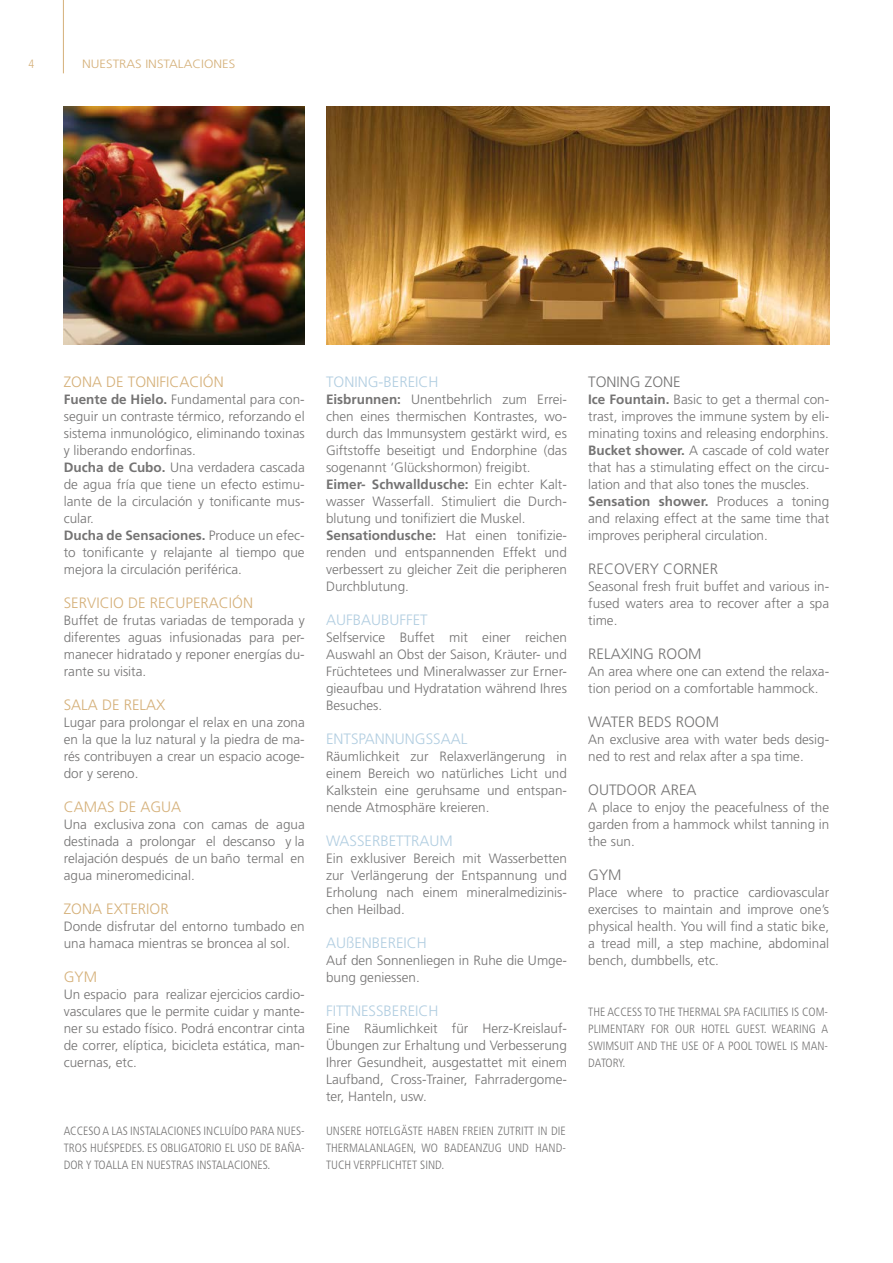
<style>
.page{position:relative;width:893px;height:1263px;background:#fff}
.page>*{position:absolute;margin:0;border:0;box-sizing:border-box;transform-origin:0 0}
.t1{font:300 15px "Frutiger LT Std";color:#b2cee1}
.t2{font:300 15px "Frutiger LT Std";color:#d5b079}
.t3{font:300 15px "Frutiger LT Std";color:#747373}
.t4{font:300 13.5px/17px "Frutiger LT Std";color:#747373;text-align:justify}
.t5{font:300 condensed 12px/17px "Frutiger LT Std";color:#747373;text-align:justify}
.t6{font:300 12px "Frutiger LT Std";color:#d5b079;scale:1.09 1}
.t7{font:300 condensed 12px "Frutiger LT Std";color:#d5b079}
.s1{font-weight:700}
</style>
<div class="page">
<hr style="left:63px;top:0;width:1px;height:73px;background:#d5b079">
<img style="left:64px;top:106px;width:241px;height:238px">
<img style="left:326px;top:106px;width:503px;height:238px">
<p class="t7" style="left:28px;top:57px;width:7px">4</p>
<p class="t6" style="left:82px;top:57px;width:142px">NUESTRAS INSTALACIONES</p>
<p class="t2" style="left:64px;top:373px;width:162px">ZONA DE TONIFICACIÓN</p>
<p class="t4" style="left:64px;top:391px;width:242px;text-align:left"><span class="s1">Fuente de Hielo.</span> Fundamental para con&shy;seguir un contraste térmico, reforzando el sistema inmunológico, eliminando toxinas y liberando endorfinas.<br><span class="s1">Ducha de Cubo.</span> Una verdadera cascada de agua fría que tiene un efecto estimu&shy;lante de la circulación y tonificante mus&shy;cular.<br><span class="s1">Ducha de Sensaciones.</span> Produce un efec&shy;to tonificante y relajante al tiempo que mejora la circulación periférica.</p>
<p class="t2" style="left:64px;top:594px;width:191px">SERVICIO DE RECUPERACIÓN</p>
<p class="t4" style="left:64px;top:612px;width:242px">Buffet de frutas variadas de temporada y diferentes aguas infusionadas para per&shy;manecer hidratado y reponer energías du&shy;rante su visita.</p>
<p class="t2" style="left:64px;top:696px;width:103px">SALA DE RELAX</p>
<p class="t4" style="left:64px;top:714px;width:242px">Lugar para prolongar el relax en una zona en la que la luz natural y la piedra de ma&shy;rés contribuyen a crear un espacio acoge&shy;dor y sereno.</p>
<p class="t2" style="left:64px;top:798px;width:119px">CAMAS DE AGUA</p>
<p class="t4" style="left:64px;top:816px;width:242px">Una exclusiva zona con camas de agua destinada a prolongar el descanso y la relajación después de un baño termal en agua mineromedicinal.</p>
<p class="t2" style="left:64px;top:901px;width:107px">ZONA EXTERIOR</p>
<p class="t4" style="left:64px;top:918px;width:242px">Donde disfrutar del entorno tumbado en una hamaca mientras se broncea al sol.</p>
<p class="t2" style="left:64px;top:969px;width:35px">GYM</p>
<p class="t4" style="left:64px;top:986px;width:242px">Un espacio para realizar ejercicios cardio&shy;vasculares que le permite cuidar y mante&shy;ner su estado físico. Podrá encontrar cinta de correr, elíptica, bicicleta estática, man&shy;cuernas, etc.</p>
<p class="t5" style="left:64px;top:1123px;width:242px">ACCESO A LAS INSTALACIONES INCLUÍDO PARA NUES-TROS HUÉSPEDES. ES OBLIGATORIO EL USO DE BAÑA-DOR Y TOALLA EN NUESTRAS INSTALACIONES.</p>
<p class="t1" style="left:326px;top:373px;width:114px">TONING-BEREICH</p>
<p class="t4" style="left:326px;top:391px;width:242px;text-align:left"><span class="s1">Eisbrunnen:</span> Unentbehrlich zum Errei&shy;chen eines thermischen Kontrastes, wo&shy;durch das Immunsystem gestärkt wird, es Giftstoffe beseitigt und Endorphine (das sogenannt ‘Glückshormon) freigibt.<br><span class="s1">Eimer- Schwalldusche:</span> Ein echter Kalt&shy;wasser Wasserfall. Stimuliert die Durch&shy;blutung und tonifiziert die Muskel.<br><span class="s1">Sensationdusche:</span> Hat einen tonifizie&shy;renden und entspannenden Effekt und verbessert zu gleicher Zeit die peripheren Durchblutung.</p>
<p class="t1" style="left:326px;top:611px;width:103px">AUFBAUBUFFET</p>
<p class="t4" style="left:326px;top:629px;width:242px">Selfservice Buffet mit einer reichen Auswahl an Obst der Saison, Kräuter- und Früchtetees und Mineralwasser zur Erner&shy;gieaufbau und Hydratation während Ihres Besuches.</p>
<p class="t1" style="left:326px;top:730px;width:143px">ENTSPANNUNGSSAAL</p>
<p class="t4" style="left:326px;top:748px;width:242px">Räumlichkeit zur Relaxverlängerung in einem Bereich wo natürliches Licht und Kalkstein eine geruhsame und entspan&shy;nende Atmosphäre kreieren.</p>
<p class="t1" style="left:326px;top:832px;width:128px">WASSERBETTRAUM</p>
<p class="t4" style="left:326px;top:850px;width:242px">Ein exklusiver Bereich mit Wasserbetten zur Verlängerung der Entspannung und Erholung nach einem mineralmedizinis&shy;chen Heilbad.</p>
<p class="t1" style="left:326px;top:935px;width:102px">AUßENBEREICH</p>
<p class="t4" style="left:326px;top:952px;width:242px">Auf den Sonnenliegen in Ruhe die Umge&shy;bung geniessen.</p>
<p class="t1" style="left:326px;top:1003px;width:114px">FITTNESSBEREICH</p>
<p class="t4" style="left:326px;top:1020px;width:242px">Eine Räumlichkeit für Herz-Kreislauf-Übungen zur Erhaltung und Verbesserung Ihrer Gesundheit, ausgestattet mit einem Laufband, Cross-Trainer, Fahrradergome&shy;ter, Hanteln, usw.</p>
<p class="t5" style="left:326px;top:1123px;width:241px">UNSERE HOTELGÄSTE HABEN FREIEN ZUTRITT IN DIE THERMALANLAGEN, WO BADEANZUG UND HAND-TUCH VERPFLICHTET SIND.</p>
<p class="t3" style="left:588px;top:373px;width:94px">TONING ZONE</p>
<p class="t4" style="left:588px;top:391px;width:242px;text-align:left"><span class="s1">Ice Fountain.</span> Basic to get a thermal con&shy;trast, improves the immune system by eli&shy;minating toxins and releasing endorphins.<br><span class="s1">Bucket shower.</span> A cascade of cold water that has a stimulating effect on the circu&shy;lation and that also tones the muscles.<br><span class="s1">Sensation shower.</span> Produces a toning and relaxing effect at the same time that improves peripheral circulation.</p>
<p class="t3" style="left:588px;top:560px;width:131px">RECOVERY CORNER</p>
<p class="t4" style="left:588px;top:578px;width:242px">Seasonal fresh fruit buffet and various in&shy;fused waters area to recover after a spa time.</p>
<p class="t3" style="left:588px;top:645px;width:115px">RELAXING ROOM</p>
<p class="t4" style="left:588px;top:663px;width:242px">An area where one can extend the relaxa&shy;tion period on a comfortable hammock.</p>
<p class="t3" style="left:588px;top:713px;width:132px">WATER BEDS ROOM</p>
<p class="t4" style="left:588px;top:731px;width:242px">An exclusive area with water beds desig&shy;ned to rest and relax after a spa time.</p>
<p class="t3" style="left:588px;top:781px;width:110px">OUTDOOR AREA</p>
<p class="t4" style="left:588px;top:799px;width:242px">A place to enjoy the peacefulness of the garden from a hammock whilst tanning in the sun.</p>
<p class="t3" style="left:588px;top:866px;width:35px">GYM</p>
<p class="t4" style="left:588px;top:884px;width:242px">Place where to practice cardiovascular exercises to maintain and improve one’s physical health. You will find a static bike, a tread mill, a step machine, abdominal bench, dumbbells, etc.</p>
<p class="t5" style="left:588px;top:1004px;width:241px">THE ACCESS TO THE THERMAL SPA FACILITIES IS COM-PLIMENTARY FOR OUR HOTEL GUEST. WEARING A SWIMSUIT AND THE USE OF A POOL TOWEL IS MAN-DATORY.</p>
</div>
